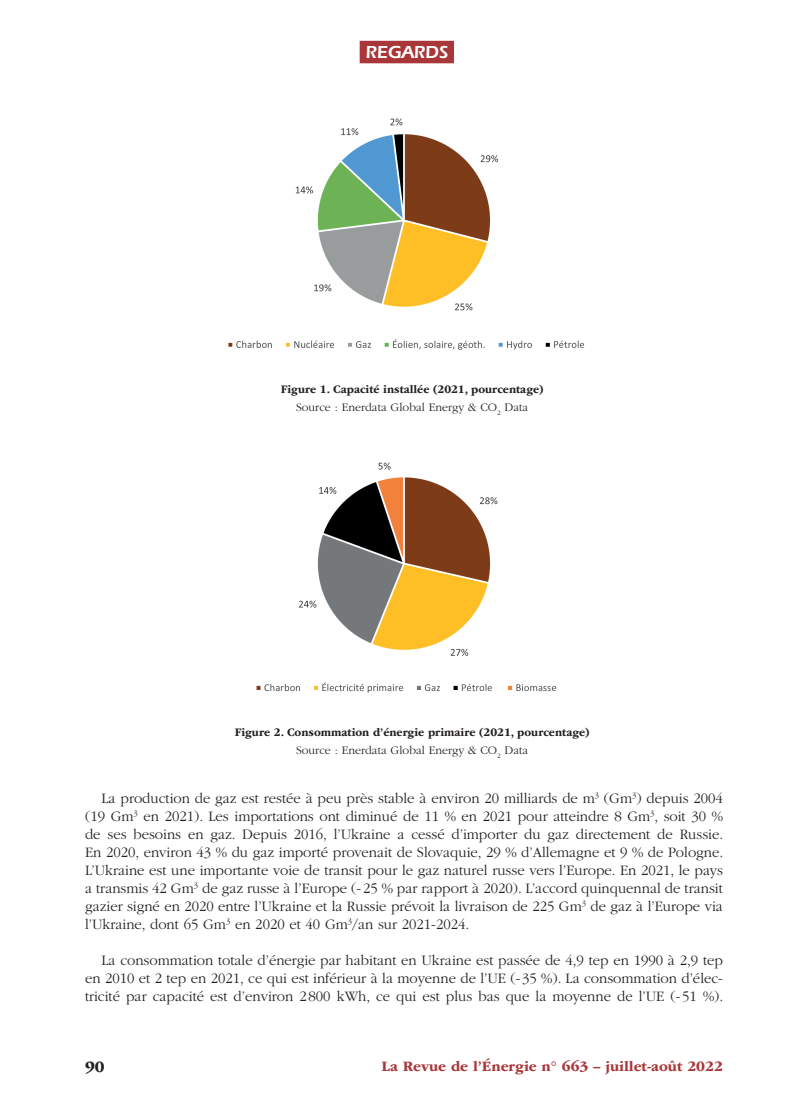
<style>
.page{position:relative;width:808px;height:1106px;background:#fff}
.page>*{position:absolute;margin:0;border:0;box-sizing:border-box;transform-origin:0 0}
.t1{font:600 18px "ITC Eras Std";color:#fff}
.t2{font:700 16.5px "ITC Garamond Std";color:#231f20}
.t3{font:300 15px/18px "ITC Garamond Std";color:#231f20;text-align:justify}
.t4{font:700 15px "ITC Garamond Std";color:#a93639}
.t5{font:700 12px/18px "ITC Garamond Std";color:#231f20;text-align:center;scale:.96 1}
.s1{font-weight:300}
</style>
<div class="page">
<div style="left:360px;top:41px;width:94px;height:22px;background:#a93639"></div>
<img style="left:228px;top:118px;width:357px;height:232px">
<img style="left:256px;top:462px;width:301px;height:231px">
<p class="t1" style="left:365px;top:42px;width:84px">REGARDS</p>
<p class="t5" style="left:281px;top:380px;width:275px">Figure 1. Capacité installée (2021, pourcentage)<br><span class="s1">Source : Enerdata Global Energy &amp; CO</span><sub>2</sub> <span class="s1">Data</span></p>
<p class="t5" style="left:235px;top:723px;width:371px">Figure 2. Consommation d’énergie primaire (2021, pourcentage)<br><span class="s1">Source : Enerdata Global Energy &amp; CO</span><sub>2</sub> <span class="s1">Data</span></p>
<p class="t3" style="left:85px;top:789px;width:640px;text-indent:17px">La production de gaz est restée à peu près stable à environ 20 milliards de m<sup>3</sup> (Gm<sup>3</sup>) depuis 2004 (19 Gm<sup>3</sup> en 2021). Les importations ont diminué de 11 % en 2021 pour atteindre 8 Gm<sup>3</sup>, soit 30 % de ses besoins en gaz. Depuis 2016, l’Ukraine a cessé d’importer du gaz directement de Russie.<br>En 2020, environ 43 % du gaz importé provenait de Slovaquie, 29 % d’Allemagne et 9 % de Pologne.<br>L’Ukraine est une importante voie de transit pour le gaz naturel russe vers l’Europe. En 2021, le pays a transmis 42 Gm<sup>3</sup> de gaz russe à l’Europe (- 25 % par rapport à 2020). L’accord quinquennal de transit gazier signé en 2020 entre l’Ukraine et la Russie prévoit la livraison de 225 Gm<sup>3</sup> de gaz à l’Europe via l’Ukraine, dont 65 Gm<sup>3</sup> en 2020 et 40 Gm<sup>3</sup>/an sur 2021-2024.</p>
<p class="t3" style="left:85px;top:951px;width:640px;text-indent:17px">La consommation totale d’énergie par habitant en Ukraine est passée de 4,9 tep en 1990 à 2,9 tep en 2010 et 2 tep en 2021, ce qui est inférieur à la moyenne de l’UE (-35 %). La consommation d’élec&shy;tricité par capacité est d’environ 2 800 kWh, ce qui est plus bas que la moyenne de l’UE (- 51 %).</p>
<p class="t2" style="left:85px;top:1057px;width:21px">90</p>
<p class="t4" style="left:381px;top:1058px;width:343px">La Revue de l’Énergie n° 663 – juillet-août 2022</p>
</div>
